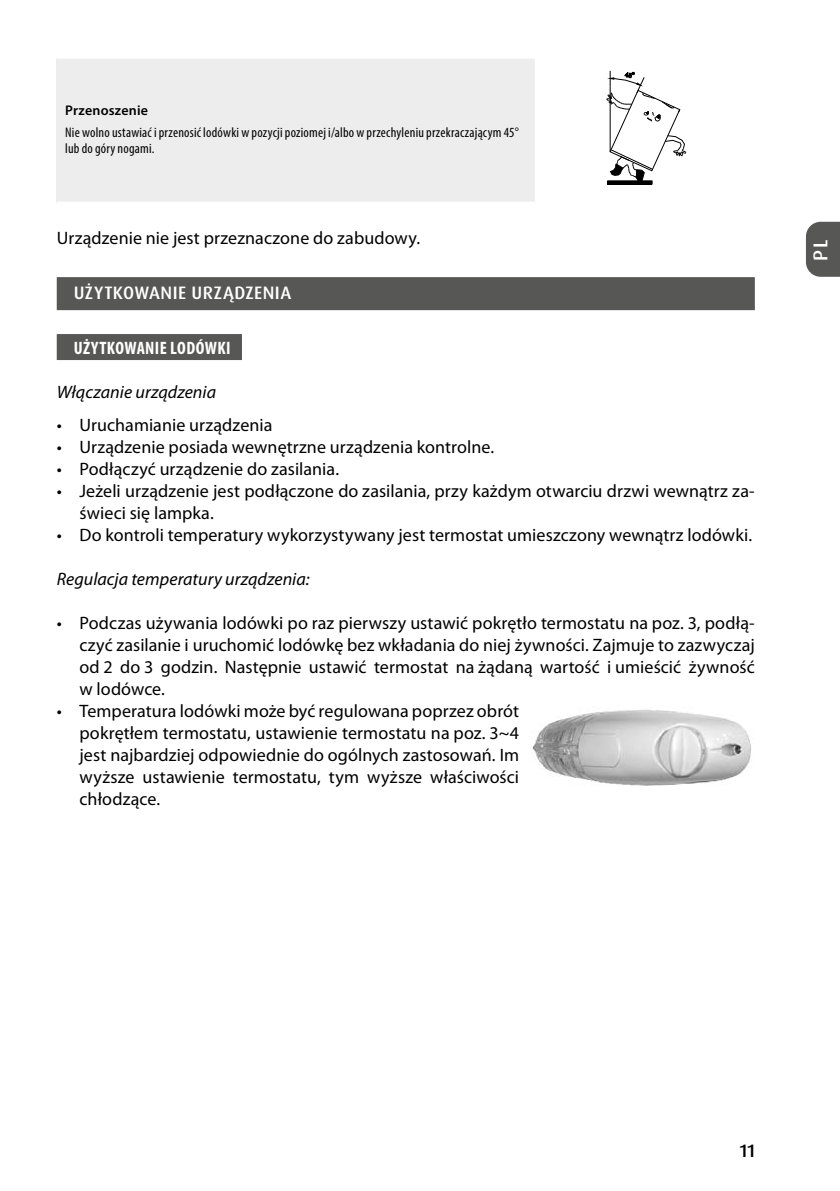
<style>
.page{position:relative;width:840px;height:1191px;background:#fff}
.page>*{position:absolute;margin:0;border:0;box-sizing:border-box;transform-origin:0 0}
.t1{font:500 20px "Dax Pro";color:#fff}
.t2{font:18px/22px "Myriad Pro";letter-spacing:.005em;color:#000;text-align:justify}
.t3{font:italic 18px "Myriad Pro";color:#000}
.t4{font:500 18px "Dax Pro";letter-spacing:.03em;color:#fff}
.t5{font:700 condensed 18px "Myriad Pro";letter-spacing:.02em;color:#fff}
.t6{font:500 18px "Dax Pro";color:#000}
.t7{font:condensed 14px/16px "Myriad Pro";letter-spacing:.015em;color:#000}
.t8{font:600 14px "Myriad Pro";letter-spacing:.015em;color:#000}
</style>
<div class="page">
<svg style="left:806px;top:222px;width:33px;height:55px;background:#5f5f5e"></svg>
<div style="left:57px;top:277px;width:697px;height:33px;background:#575756"></div>
<div style="left:57px;top:334px;width:185px;height:26px;background:#575756"></div>
<div style="left:57px;top:58px;width:478px;height:145px;background:#ededed"></div>
<hr style="left:57px;top:57px;width:478px;height:2px;background:#fff">
<hr style="left:534px;top:59px;width:2px;height:143px;background:#fff">
<hr style="left:57px;top:202px;width:478px;height:2px;background:#fff">
<div style="left:607px;top:181px;width:44px;height:3px;border:1px solid #000"></div>
<svg style="left:606px;top:71px;width:79px;height:110px"></svg>
<img style="left:532px;top:709px;width:219px;height:77px">
<p class="t8" style="left:65px;top:102px;width:84px">Przenoszenie</p>
<p class="t7" style="left:65px;top:124px;width:454px">Nie wolno ustawiać iprzenosić lodówki w pozycji poziomej i/albo w przechyleniu przekraczającym 45° lub dogóry nogami.</p>
<p class="t2" style="left:57px;top:227px;width:364px">Urządzenie nie jest przeznaczone do zabudowy.</p>
<p class="t4" style="left:74px;top:281px;width:219px">UŻYTKOWANIE URZĄDZENIA</p>
<p class="t5" style="left:74px;top:336px;width:158px">UŻYTKOWANIE LODÓWKI</p>
<p class="t3" style="left:57px;top:382px;width:161px">Włączanie urządzenia</p>
<p class="t2" style="left:57px;top:414px;width:217px">• Uruchamianie urządzenia</p>
<p class="t2" style="left:57px;top:436px;width:439px">• Urządzenie posiada wewnętrzne urządzenia kontrolne.</p>
<p class="t2" style="left:57px;top:458px;width:283px">• Podłączyć urządzenie do zasilania.</p>
<p class="t2" style="left:79px;top:480px;width:676px;text-indent:-23px">• Jeżeli urządzenie jest podłączone do zasilania, przy każdym otwarciu drzwi wewnątrz za&shy;świeci się lampka.</p>
<p class="t2" style="left:57px;top:524px;width:696px">• Do kontroli temperatury wykorzystywany jest termostat umieszczony wewnątrz lodówki.</p>
<p class="t3" style="left:57px;top:569px;width:254px">Regulacja temperatury urządzenia:</p>
<p class="t2" style="left:79px;top:612px;width:676px;text-indent:-23px">• Podczas używania lodówki po raz pierwszy ustawić pokrętło termostatu na poz. 3, podłą&shy;czyć zasilanie i uruchomić lodówkę bez wkładania do niej żywności. Zajmuje to zazwyczaj od 2 do 3 godzin. Następnie ustawić termostat na żądaną wartość i umieścić żywność w lodówce.</p>
<p class="t2" style="left:79px;top:700px;width:441px;text-indent:-23px">• Temperatura lodówki może być regulowana poprzez obrót pokrętłem termostatu, ustawienie termostatu na poz. 3~4 jest najbardziej odpowiednie do ogólnych zastosowań. Im wyższe ustawienie termostatu, tym wyższe właściwości chłodzące.</p>
<p class="t1" style="left:807px;top:261px;width:23px;rotate:-90deg">PL</p>
<p class="t6" style="left:739px;top:1139px;width:17px">11</p>
</div>
